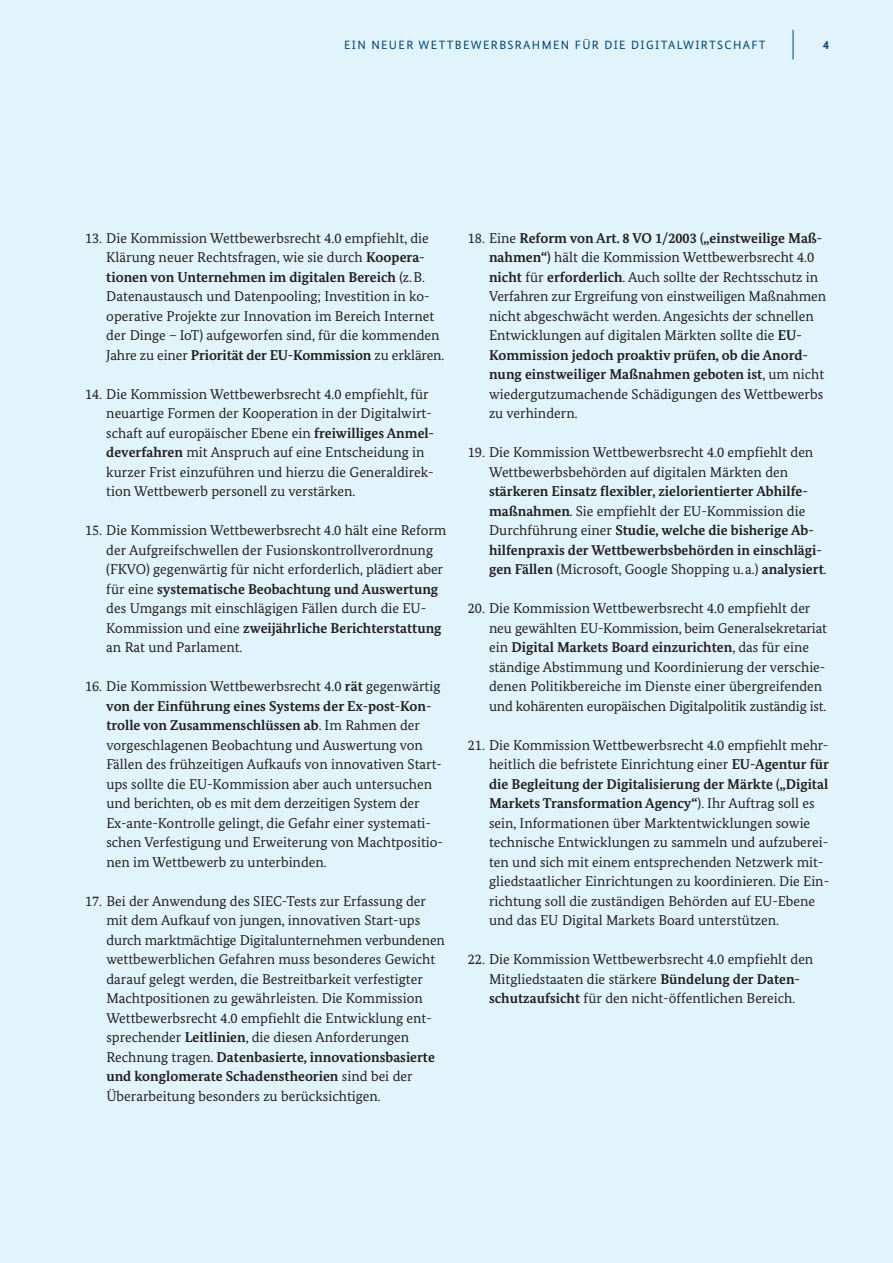
<style>
.page{position:relative;width:893px;height:1263px;background:#e1f4fc}
.page>*{position:absolute;margin:0;border:0;box-sizing:border-box;transform-origin:0 0}
.t1{font:14.25px/19.5px "Bundes Serif";color:#231f20}
.t2{font:700 14.25px/19.5px "Bundes Serif";color:#231f20}
.t3{font:12px "Bundes Sans";letter-spacing:.11em;color:#004578}
.t4{font:700 12px "Bundes Sans";color:#004578}
.s1{font-weight:700}
.s2{font-weight:400}
</style>
<div class="page">
<hr style="left:793px;top:30px;width:1px;height:30px;background:#004578">
<p class="t3" style="left:344px;top:37px;width:423px">EIN NEUER WETTBEWERBSRAHMEN FÜR DIE DIGITALWIRTSCHAFT</p>
<p class="t4" style="left:823px;top:37px;width:7px">4</p>
<p class="t1" style="left:106px;top:228px;width:339px;text-indent:-21px">13. Die Kommission Wettbewerbsrecht 4.0 empfiehlt, die Klärung neuer Rechtsfragen, wie sie durch <span class="s1">Koopera&shy;tionen von Unternehmen im digitalen Bereich</span> (z.B.<br>Datenaustausch und Datenpooling; Investition in ko&shy;operative Projekte zur Innovation im Bereich Internet der Dinge – IoT) aufgeworfen sind, für die kommenden Jahre zu einer <span class="s1">Priorität der EU-Kommission</span> zu erklären.</p>
<p class="t1" style="left:106px;top:384px;width:329px;text-indent:-21px">14. Die Kommission Wettbewerbsrecht 4.0 empfiehlt, für neuartige Formen der Kooperation in der Digitalwirt&shy;schaft auf europäischer Ebene ein <span class="s1">freiwilliges Anmel&shy;deverfahren</span> mit Anspruch auf eine Entscheidung in kurzer Frist einzuführen und hierzu die Generaldirek&shy;tion Wettbewerb personell zu verstärken.</p>
<p class="t1" style="left:106px;top:520px;width:342px;text-indent:-21px">15. Die Kommission Wettbewerbsrecht 4.0 hält eine Reform der Aufgreifschwellen der Fusionskontrollverordnung (FKVO) gegenwärtig für nicht erforderlich, plädiert aber für eine <span class="s1">systematische Beobachtung und Auswertung </span>des Umgangs mit einschlägigen Fällen durch die EU-Kommission und eine <span class="s1">zweijährliche Berichterstattung </span>an Rat und Parlament.</p>
<p class="t1" style="left:106px;top:676px;width:338px;text-indent:-21px">16. Die Kommission Wettbewerbsrecht 4.0 <span class="s1">rät</span> gegenwärtig <span class="s1">von der Einführung eines Systems der Ex-post-Kon&shy;trolle von Zusammenschlüssen ab</span>. Im Rahmen der vorgeschlagenen Beobachtung und Auswertung von Fällen des frühzeitigen Aufkaufs von innovativen Start&shy;ups sollte die EU-Kommission aber auch untersuchen und berichten, ob es mit dem derzeitigen System der Ex-ante-Kontrolle gelingt, die Gefahr einer systemati&shy;schen Verfestigung und Erweiterung von Machtpositio&shy;nen im Wettbewerb zu unterbinden.</p>
<p class="t1" style="left:106px;top:891px;width:340px;text-indent:-21px">17. Bei der Anwendung des SIEC-Tests zur Erfassung der mit dem Aufkauf von jungen, innovativen Start-ups durch marktmächtige Digitalunternehmen verbundenen wettbewerblichen Gefahren muss besonderes Gewicht darauf gelegt werden, die Bestreitbarkeit verfestigter Machtpositionen zu gewährleisten. Die Kommission Wettbewerbsrecht 4.0 empfiehlt die Entwicklung ent&shy;sprechender <span class="s1">Leitlinien</span>, die diesen Anforderungen Rechnung tragen. <span class="s1">Datenbasierte, innovationsbasierte und konglomerate Schadenstheorien</span> sind bei der Überarbeitung besonders zu berücksichtigen.</p>
<p class="t1" style="left:489px;top:228px;width:339px;text-indent:-21px">18. Eine <span class="s1">Reform von Art. 8 VO 1/2003 („einstweilige Maß&shy;nahmen“)</span> hält die Kommission Wettbewerbsrecht 4.0 <span class="s1">nicht</span> für <span class="s1">erforderlich</span>. Auch sollte der Rechtsschutz in Verfahren zur Ergreifung von einstweiligen Maßnahmen nicht abgeschwächt werden. Angesichts der schnellen Entwicklungen auf digitalen Märkten sollte die <span class="s1">EU-Kommission jedoch proaktiv prüfen, ob die Anord&shy;nung einstweiliger Maßnahmen geboten ist</span>, um nicht wiedergutzumachende Schädigungen des Wettbewerbs zu verhindern.</p>
<p class="t1" style="left:468px;top:442px;width:347px;text-align:center">19. Die Kommission Wettbewerbsrecht 4.0 empfiehlt den<br>Wettbewerbsbehörden auf digitalen Märkten den</p>
<p class="t2" style="left:489px;top:481px;width:339px">stärkeren Einsatz flexibler, zielorientierter Abhilfe&shy;maßnahmen<span class="s2">. Sie empfiehlt der EU-Kommission die Durchführung einer</span> Studie, welche die bisherige Ab&shy;hilfenpraxis der Wettbewerbsbehörden in einschlägi&shy;gen Fällen <span class="s2">(Microsoft, Google Shopping u.a.)</span> analysiert<span class="s2">.</span></p>
<p class="t1" style="left:489px;top:598px;width:340px;text-indent:-21px">20. Die Kommission Wettbewerbsrecht 4.0 empfiehlt der neu gewählten EU-Kommission, beim Generalsekretariat ein <span class="s1">Digital Markets Board einzurichten</span>, das für eine ständige Abstimmung und Koordinierung der verschie&shy;denen Politikbereiche im Dienste einer übergreifenden und kohärenten europäischen Digitalpolitik zuständig ist.</p>
<p class="t1" style="left:489px;top:735px;width:342px;text-indent:-21px">21. Die Kommission Wettbewerbsrecht 4.0 empfiehlt mehr&shy;heitlich die befristete Einrichtung einer <span class="s1">EU-Agentur für die Begleitung der Digitalisierung der Märkte („Digital Markets Transformation Agency“</span>). Ihr Auftrag soll es sein, Informationen über Marktentwicklungen sowie technische Entwicklungen zu sammeln und aufzuberei&shy;ten und sich mit einem entsprechenden Netzwerk mit&shy;gliedstaatlicher Einrichtungen zu koordinieren. Die Ein&shy;richtung soll die zuständigen Behörden auf EU-Ebene und das EU Digital Markets Board unterstützen.</p>
<p class="t1" style="left:468px;top:949px;width:347px;text-align:center">22. Die Kommission Wettbewerbsrecht 4.0 empfiehlt den<br>Mitgliedstaaten die stärkere <span class="s1">Bündelung der Daten&shy;schutzaufsicht</span> für den nicht-öffentlichen Bereich.</p>
</div>
